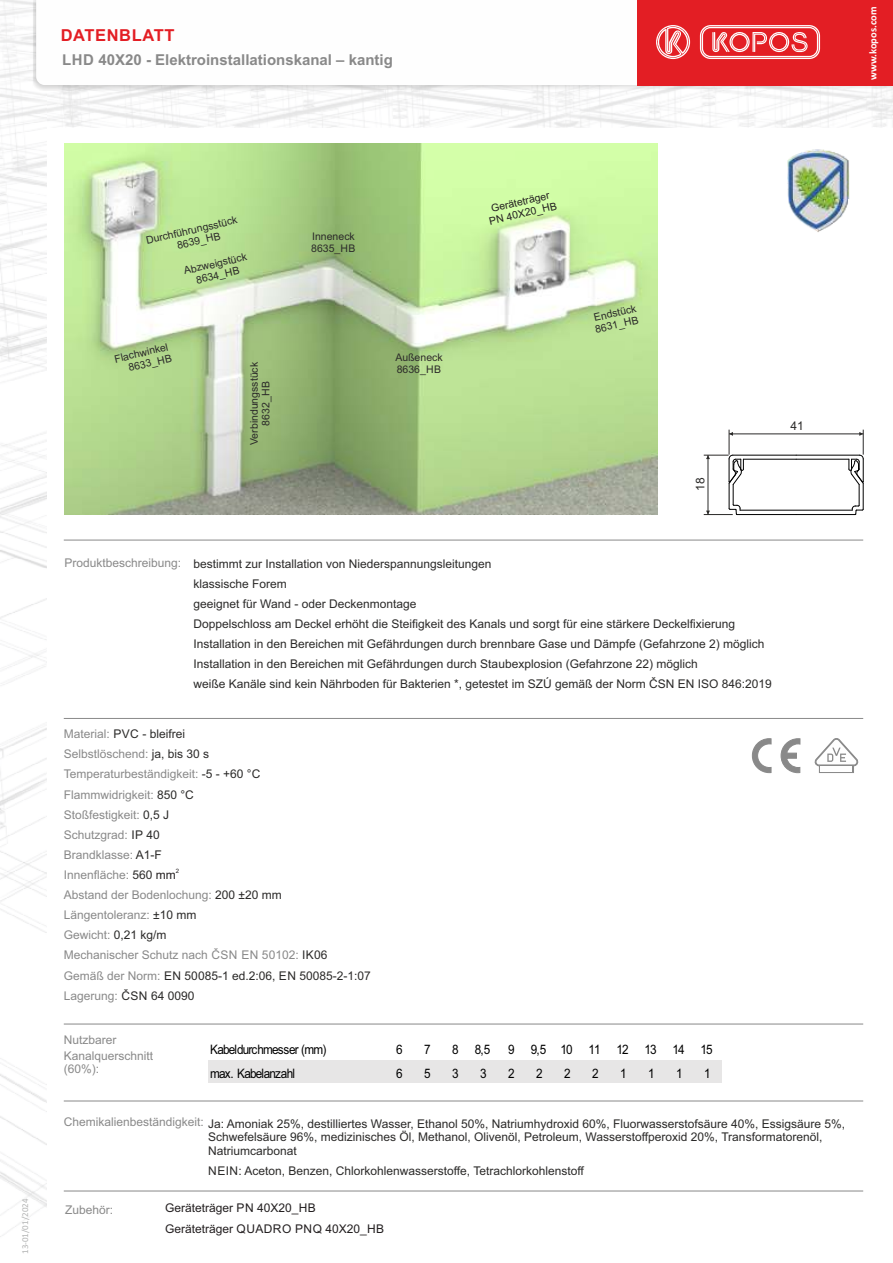
<style>
.page{position:relative;width:893px;height:1263px;background:#fff}
.page>*{position:absolute;margin:0;border:0;box-sizing:border-box;transform-origin:0 0}
.t1{font:700 16.5px "Arial";letter-spacing:.035em;color:#e31e24}
.t2{font:700 15px "Arial";color:#898989}
.t3{font:13.05px "Arial";letter-spacing:-.07em;color:#000;scale:.9 1}
.t4{font:12px/20.1px "Arial";color:#2b2a29}
.t5{font:12px/20.1px "Arial";color:#898989}
.t6{font:12px/20.1px "Arial";color:#231f20}
.t7{font:10.5px/11.7px "Arial";color:#2b2a29}
.t8{font:10.5px/11.7px "Arial";color:#231f20;text-align:center}
.t9{font:700 10.5px "Calibri";color:#fefefe}
.t10{font:9px "Calibri";color:#b2b3b3}
.t11{font:6px "Arial";color:#231f20}
.s1{color:#898989}
.s2{color:#2b2a29}
.s3{color:#231f20}
</style>
<div class="page">
<img style="left:0;top:0;width:46px;height:1237px">
<svg style="left:33px;top:0;width:860px;height:91px"></svg>
<svg style="left:36px;top:0;width:602px;height:85px"></svg>
<div style="left:638px;top:0;width:255px;height:85px;background:#e31e24"></div>
<svg style="left:700px;top:25px;width:120px;height:34px"></svg>
<svg style="left:656px;top:25px;width:34px;height:34px"></svg>
<img style="left:65px;top:144px;width:592px;height:370px">
<hr style="left:64px;top:718px;width:799px;height:1px;background:#898989">
<hr style="left:64px;top:1023px;width:799px;height:1px;background:#898989">
<hr style="left:64px;top:1100px;width:799px;height:1px;background:#898989">
<hr style="left:64px;top:540px;width:799px;height:1px;background:#898989">
<hr style="left:737px;top:514px;width:59px;height:1px;background:#000">
<hr style="left:740px;top:510px;width:112px;height:1px;background:#000">
<hr style="left:796px;top:514px;width:59px;height:1px;background:#000">
<hr style="left:733px;top:455px;width:63px;height:1px;background:#000">
<hr style="left:743px;top:459px;width:53px;height:1px;background:#000">
<hr style="left:796px;top:459px;width:53px;height:1px;background:#000">
<hr style="left:796px;top:455px;width:63px;height:1px;background:#000">
<hr style="left:729px;top:434px;width:134px;height:1px;background:#2b2a29">
<svg style="left:704px;top:430px;width:40px;height:85px"></svg>
<svg style="left:848px;top:430px;width:16px;height:85px"></svg>
<hr style="left:64px;top:1190px;width:799px;height:1px;background:#898989">
<div style="left:208px;top:1060px;width:513px;height:22px;background:#e7e6e6"></div>
<svg style="left:814px;top:738px;width:45px;height:35px"></svg>
<div style="left:821px;top:766px;width:31px;height:5px;background:#fefefe"></div>
<svg style="left:781px;top:738px;width:19px;height:35px"></svg>
<svg style="left:752px;top:738px;width:19px;height:35px"></svg>
<img style="left:787px;top:149px;width:63px;height:83px">
<h1 class="t1" style="left:61px;top:29px;width:115px">DATENBLATT</h1>
<p class="t2" style="left:62px;top:54px;width:332px">LHD 40X20 - Elektroinstallationskanal – kantig</p>
<p class="t9" style="left:869px;top:80px;width:75px;rotate:-90deg">www.kopos.com</p>
<p class="t10" style="left:21px;top:1254px;width:57px;rotate:-90deg">13-01/01/2024</p>
<p class="t7" style="left:174px;top:229px;width:66px;text-indent:-29px;rotate:-13deg">Durchführungsstück<br>8639_HB</p>
<p class="t7" style="left:183px;top:266px;width:66px;text-align:center;rotate:-13deg">Abzweigstück<br>8634_HB</p>
<p class="t7" style="left:113px;top:354px;width:58px;text-align:right;rotate:-13deg">Flachwinkel<br>8633_HB</p>
<p class="t7" style="left:249px;top:445px;width:84px;text-align:center;rotate:-90deg">Verbindungsstück<br>8632_HB</p>
<p class="t7" style="left:311px;top:232px;width:46px">Inneneck<br>8635_HB</p>
<p class="t7" style="left:395px;top:352px;width:49px">Außeneck<br>8636_HB</p>
<p class="t8" style="left:485px;top:205px;width:71px;rotate:-13deg">Geräteträger<br>PN 40X20_HB</p>
<p class="t7" style="left:592px;top:313px;width:46px;rotate:-13deg">Endstück<br>8631_HB</p>
<p class="t4" style="left:691px;top:491px;width:15px;rotate:-90deg">18</p>
<p class="t4" style="left:791px;top:417px;width:15px">41</p>
<p class="t4" style="left:193px;top:554px;width:580px;text-indent:-129px"><span class="s1">Produktbeschreibung:</span> bestimmt zur Installation von Niederspannungsleitungen<br>klassische Forem<br>geeignet für Wand - oder Deckenmontage<br>Doppelschloss am Deckel erhöht die Steifigkeit des Kanals und sorgt für eine stärkere Deckelfixierung Installation in den Bereichen mit Gefährdungen durch brennbare Gase und Dämpfe (Gefahrzone 2) möglich Installation in den Bereichen mit Gefährdungen durch Staubexplosion (Gefahrzone 22) möglich<br>weiße Kanäle sind kein Nährboden für Bakterien *, getestet im SZÚ gemäß der Norm ČSN EN ISO 846:2019</p>
<p class="t5" style="left:64px;top:725px;width:198px">Material: <span class="s2">PVC - bleifrei<br></span>Selbstlöschend: <span class="s2">ja, bis 30 s<br></span>Temperaturbeständigkeit: <span class="s2">-5 - +60 °C<br></span>Flammwidrigkeit: <span class="s2">850 °C<br></span>Stoßfestigkeit: <span class="s2">0,5 J<br></span>Schutzgrad: <span class="s2">IP 40<br></span>Brandklasse: <span class="s2">A1-F<br></span>Innenfläche: <span class="s2">560</span> <span class="s3">mm</span></p>
<p class="t11" style="left:176px;top:869px;width:5px">2</p>
<p class="t5" style="left:64px;top:886px;width:309px">Abstand der Bodenlochung: <span class="s2">200 ±20 mm<br></span>Längentoleranz: <span class="s2">±10 mm<br></span>Gewicht: <span class="s2">0,21 kg/m<br></span>Mechanischer Schutz nach ČSN EN 50102: <span class="s2">IK06<br></span>Gemäß der Norm: <span class="s2">EN 50085-1 ed.2:06, EN 50085-2-1:07<br></span>Lagerung: <span class="s2">ČSN 64 0090</span></p>
<p class="t5" style="left:64px;top:1032px;width:91px;line-height:16px">Nutzbarer<br>Kanalquerschnitt</p>
<p class="t5" style="left:64px;top:1060px;width:37px">(60%):</p>
<p class="t3" style="left:210px;top:1044px;width:131px">Kabeldurchmesser (mm)</p>
<p class="t3" style="left:396px;top:1044px;width:9px">6</p>
<p class="t3" style="left:424px;top:1044px;width:9px">7</p>
<p class="t3" style="left:452px;top:1044px;width:44px">8 8,5</p>
<p class="t3" style="left:508px;top:1044px;width:229px">9 9,5 10 11 12 13 14 15</p>
<p class="t3" style="left:210px;top:1068px;width:96px">max. Kabelanzahl</p>
<p class="t3" style="left:396px;top:1068px;width:9px">6</p>
<p class="t3" style="left:424px;top:1068px;width:9px">5</p>
<p class="t3" style="left:452px;top:1068px;width:9px">3</p>
<p class="t3" style="left:480px;top:1068px;width:9px">3</p>
<p class="t3" style="left:508px;top:1068px;width:9px">2</p>
<p class="t3" style="left:536px;top:1068px;width:9px">2</p>
<p class="t3" style="left:564px;top:1068px;width:9px">2</p>
<p class="t3" style="left:592px;top:1068px;width:9px">2</p>
<p class="t3" style="left:620px;top:1068px;width:9px">1</p>
<p class="t3" style="left:648px;top:1068px;width:9px">1</p>
<p class="t3" style="left:676px;top:1068px;width:9px">1</p>
<p class="t3" style="left:704px;top:1068px;width:9px">1</p>
<p class="t4" style="left:208px;top:1118px;width:639px;line-height:13.4px;text-indent:-144px"><sup>Chemikalienbeständigkeit:</sup> Ja: Amoniak 25%, destilliertes Wasser, Ethanol 50%, Natriumhydroxid 60%, Fluorwasserstofsäure 40%, Essigsäure 5%,<br>Schwefelsäure 96%, medizinisches Öl, Methanol, Olivenöl, Petroleum, Wasserstoffperoxid 20%, Transformatorenöl,<br>Natriumcarbonat</p>
<p class="t4" style="left:208px;top:1162px;width:378px">NEIN: Aceton, Benzen, Chlorkohlenwasserstoffe, Tetrachlorkohlenstoff</p>
<p class="t5" style="left:65px;top:1201px;width:50px">Zubehör:</p>
<p class="t6" style="left:165px;top:1199px;width:221px">Geräteträger PN 40X20_HB<br>Geräteträger QUADRO PNQ 40X20_HB</p>
</div>
